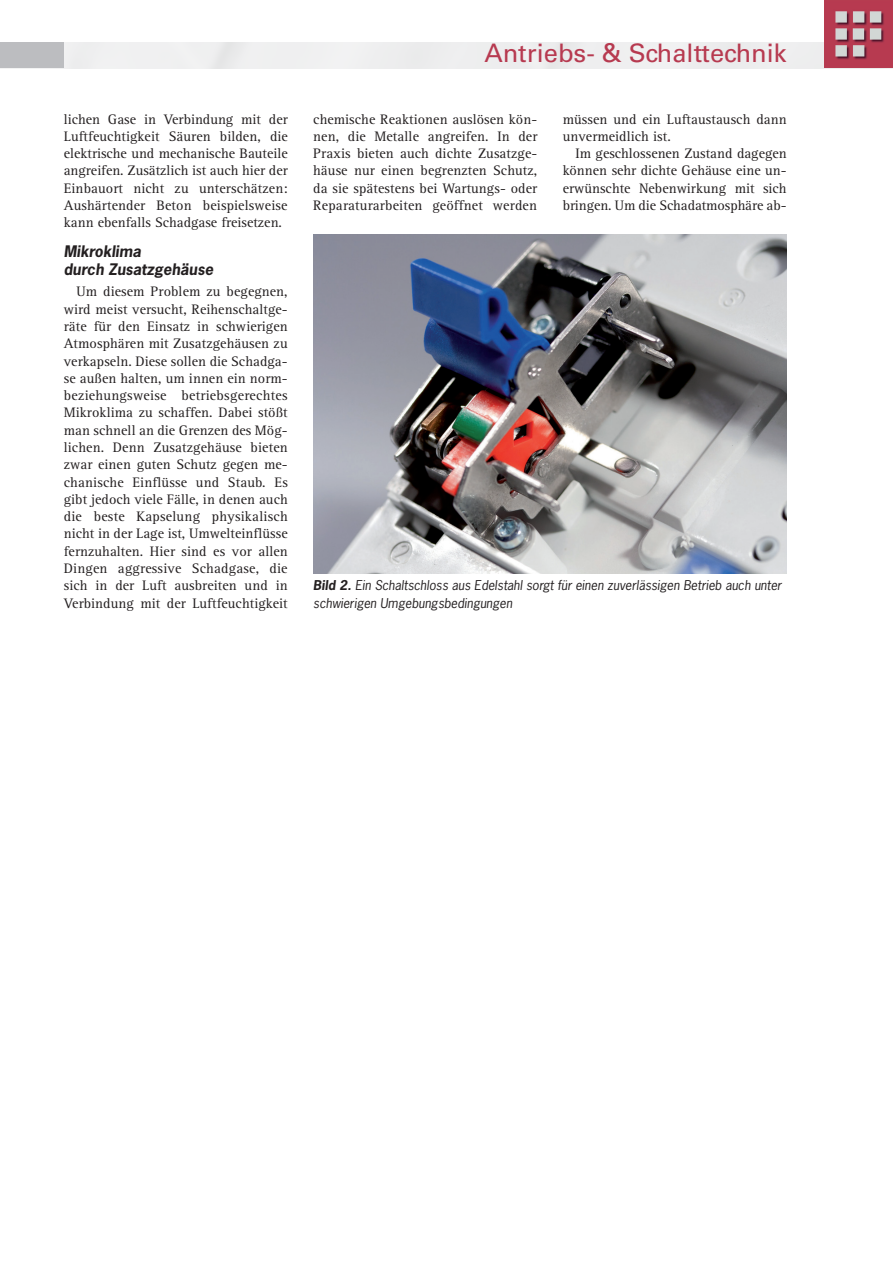
<style>
.page{position:relative;width:893px;height:1263px;background:#fff}
.page>*{position:absolute;margin:0;border:0;box-sizing:border-box;transform-origin:0 0}
.t1{font:25.5px "Univers LT Std";color:#b73a50}
.t2{font:italic 700 15px/17.2px "News Gothic Std";color:#231f20}
.t3{font:14.25px/17.2px "Rotis Serif Std";letter-spacing:.005em;color:#231f20;text-align:justify}
.t4{font:italic 12.75px/17.2px "News Gothic Std";color:#231f20}
.s1{font-weight:700}
</style>
<div class="page">
<div style="left:64px;top:43px;width:761px;height:25px;background:#eeeff0"></div>
<img style="left:825px;top:0;width:68px;height:68px">
<div style="left:0;top:43px;width:64px;height:25px;background:#bcbdc0"></div>
<img style="left:313px;top:235px;width:474px;height:338px">
<p class="t3" style="left:64px;top:111px;width:226px">lichen Gase in Verbindung mit der Luftfeuchtigkeit Säuren bilden, die elektrische und mechanische Bauteile angreifen. Zusätzlich ist auch hier der Einbauort nicht zu unterschätzen:<br>Aushärtender Beton beispielsweise kann ebenfalls Schadgase freisetzen.</p>
<p class="t2" style="left:64px;top:243px;width:151px">Mikroklima<br>durch Zusatzgehäuse</p>
<p class="t3" style="left:64px;top:284px;width:226px;text-indent:13px">Um diesem Problem zu begegnen, wird meist versucht, Reihenschaltge&shy;räte für den Einsatz in schwierigen Atmosphären mit Zusatzgehäusen zu verkapseln. Diese sollen die Schadga&shy;se außen halten, um innen ein norm&shy;beziehungsweise betriebsgerechtes Mikroklima zu schaffen. Dabei stößt man schnell an die Grenzen des Mög&shy;lichen. Denn Zusatzgehäuse bieten zwar einen guten Schutz gegen me&shy;chanische Einflüsse und Staub. Es gibt jedoch viele Fälle, in denen auch die beste Kapselung physikalisch nicht in der Lage ist, Umwelteinflüsse fernzuhalten. Hier sind es vor allen Dingen aggressive Schadgase, die sich in der Luft ausbreiten und in Verbindung mit der Luftfeuchtigkeit</p>
<h1 class="t1" style="left:484px;top:38px;width:304px">Antriebs- &amp; Schalttechnik</h1>
<p class="t3" style="left:313px;top:111px;width:226px">chemische Reaktionen auslösen kön&shy;nen, die Metalle angreifen. In der Praxis bieten auch dichte Zusatzge&shy;häuse nur einen begrenzten Schutz, da sie spätestens bei Wartungs- oder Reparaturarbeiten geöffnet werden</p>
<p class="t3" style="left:563px;top:111px;width:225px">müssen und ein Luftaustausch dann unvermeidlich ist.</p>
<p class="t3" style="left:563px;top:145px;width:225px;text-indent:13px">Im geschlossenen Zustand dagegen können sehr dichte Gehäuse eine un&shy;erwünschte Nebenwirkung mit sich bringen. Um die Schadatmosphäre ab-</p>
<p class="t4" style="left:313px;top:577px;width:470px"><span class="s1">Bild 2.</span> Ein Schaltschloss aus Edelstahl sorgt für einen zuverlässigen Betrieb auch unter schwierigen Umgebungsbedingungen</p>
</div>
